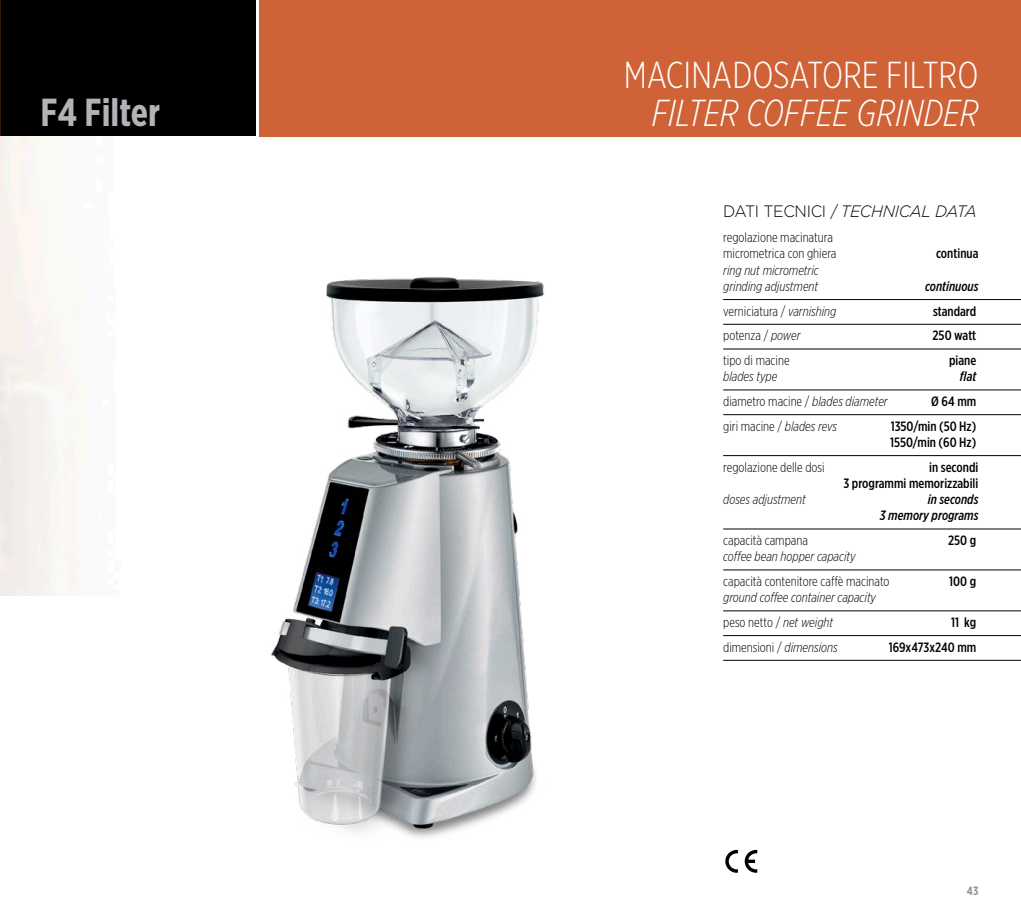
<style>
.page{position:relative;width:1021px;height:915px;background:#fff}
.page>*{position:absolute;margin:0;border:0;box-sizing:border-box;transform-origin:0 0}
.t1{font:700 39px "Gotham X Narrow";color:#b1b3b6}
.t2{font:300 37.5px "Gotham X Narrow";color:#fff}
.t3{font:italic 300 37.5px "Gotham X Narrow";color:#fff}
.t4{font:italic 300 16.5px "Gotham";letter-spacing:-.02em;color:#000;scale:.95 1}
.t5{font:300 13.5px/16.2px "Gotham X Narrow";color:#000}
.t6{font:italic 300 13.5px/16.2px "Gotham X Narrow";color:#000}
.t7{font:500 13.5px/16.2px "Gotham X Narrow";color:#000}
.t8{font:italic 500 13.5px/16.2px "Gotham X Narrow";color:#000;text-align:right}
.t9{font:700 12px "Gotham X Narrow";color:#939498}
.s1{font-style:normal}
.s2{font-style:italic}
</style>
<div class="page">
<img style="left:271px;top:277px;width:274px;height:561px">
<div style="left:259px;top:0;width:761px;height:136px;background:#cf6337"></div>
<div style="left:0;top:0;width:255px;height:136px;background:#000"></div>
<hr style="left:723px;top:299px;width:297px;height:1px;background:#000">
<hr style="left:723px;top:324px;width:297px;height:1px;background:#000">
<hr style="left:723px;top:348px;width:297px;height:1px;background:#000">
<hr style="left:723px;top:389px;width:297px;height:1px;background:#000">
<hr style="left:723px;top:414px;width:297px;height:1px;background:#000">
<hr style="left:723px;top:455px;width:297px;height:1px;background:#000">
<hr style="left:723px;top:528px;width:297px;height:1px;background:#000">
<hr style="left:723px;top:569px;width:297px;height:1px;background:#000">
<hr style="left:723px;top:610px;width:297px;height:1px;background:#000">
<hr style="left:723px;top:635px;width:297px;height:1px;background:#000">
<hr style="left:723px;top:659px;width:297px;height:1px;background:#000">
<svg style="left:744px;top:849px;width:13px;height:23px"></svg>
<svg style="left:725px;top:849px;width:13px;height:23px"></svg>
<h1 class="t1" style="left:40px;top:88px;width:121px">F4 Filter</h1>
<h2 class="t2" style="left:623px;top:53px;width:356px">MACINADOSATORE FILTRO</h2>
<h2 class="t3" style="left:651px;top:90px;width:328px">FILTER COFFEE GRINDER</h2>
<p class="t4" style="left:723px;top:201px;width:268px"><span class="s1">DATI TECNICI /</span> TECHNICAL DATA</p>
<p class="t5" style="left:723px;top:229px;width:115px">regolazione macinatura micrometrica con ghiera</p>
<p class="t7" style="left:936px;top:245px;width:44px">continua</p>
<p class="t6" style="left:723px;top:261px;width:97px">ring nut micrometric grinding adjustment</p>
<p class="t8" style="left:925px;top:278px;width:55px">continuous</p>
<p class="t5" style="left:723px;top:302px;width:115px">verniciatura / <span class="s2">varnishing</span></p>
<p class="t7" style="left:933px;top:302px;width:45px">standard</p>
<p class="t5" style="left:723px;top:327px;width:79px">potenza / <span class="s2">power</span></p>
<p class="t7" style="left:932px;top:327px;width:45px">250 watt</p>
<p class="t5" style="left:723px;top:352px;width:68px">tipo di macine</p>
<p class="t7" style="left:949px;top:352px;width:29px">piane</p>
<p class="t6" style="left:723px;top:368px;width:56px">blades type</p>
<p class="t8" style="left:959px;top:368px;width:18px">flat</p>
<p class="t5" style="left:723px;top:393px;width:166px">diametro macine / <span class="s2">blades diameter</span></p>
<p class="t7" style="left:931px;top:393px;width:47px">Ø 64 mm</p>
<p class="t5" style="left:723px;top:417px;width:115px">giri macine / <span class="s2">blades revs</span></p>
<p class="t7" style="left:890px;top:417px;width:88px">1350/min (50 Hz)<br>1550/min (60 Hz)</p>
<p class="t5" style="left:723px;top:458px;width:103px">regolazione delle dosi</p>
<p class="t7" style="left:843px;top:458px;width:136px;text-align:right">in secondi<br>3 programmi memorizzabili</p>
<p class="t6" style="left:723px;top:491px;width:84px">doses adjustment</p>
<p class="t8" style="left:879px;top:491px;width:100px">in seconds<br>3 memory programs</p>
<p class="t5" style="left:723px;top:531px;width:86px">capacità campana</p>
<p class="t7" style="left:948px;top:532px;width:30px">250 g</p>
<p class="t6" style="left:723px;top:548px;width:134px">coffee bean hopper capacity</p>
<p class="t5" style="left:723px;top:572px;width:168px">capacità contenitore caffè macinato</p>
<p class="t7" style="left:949px;top:572px;width:28px">100 g</p>
<p class="t6" style="left:723px;top:584px;width:154px;line-height:24.8px">ground coffee container capacity <span class="s1">peso netto /</span> net weight</p>
<p class="t7" style="left:951px;top:613px;width:27px">11 kg</p>
<p class="t5" style="left:723px;top:638px;width:116px">dimensioni / <span class="s2">dimensions</span></p>
<p class="t7" style="left:888px;top:638px;width:89px">169x473x240 mm</p>
<p class="t9" style="left:966px;top:882px;width:13px">43</p>
</div>
